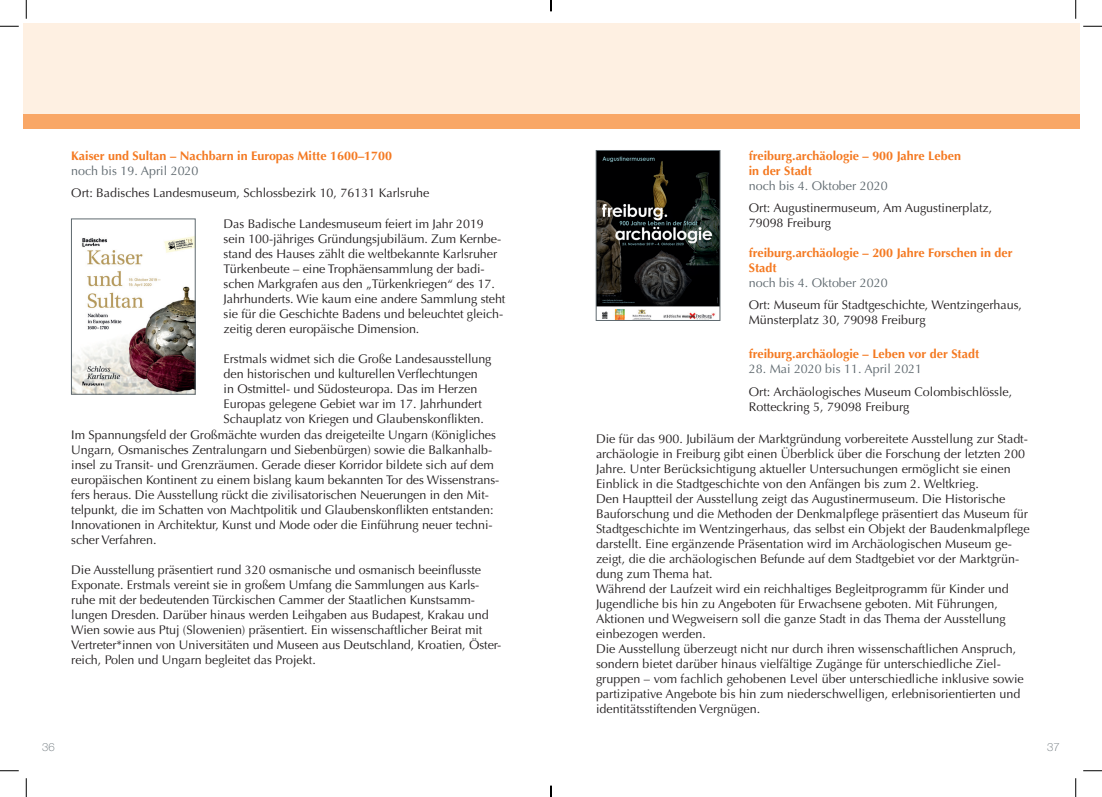
<style>
.page{position:relative;width:1102px;height:797px;background:#fff}
.page>*{position:absolute;margin:0;border:0;box-sizing:border-box;transform-origin:0 0}
.t1{font:12.5px/15px "Optima LT Std";letter-spacing:-.005em;color:#231f20}
.t2{font:700 12.5px/15px "Optima LT Std";color:#f47921}
.t3{font:12.5px "Optima LT Std";color:#5f696f}
.t4{font:100 11.25px "Helvetica Neue LT Std";color:#5f696f}
</style>
<div class="page">
<div style="left:23px;top:23px;width:1056px;height:95px;background:#fef0e2"></div>
<div style="left:23px;top:115px;width:1056px;height:14px;background:#f9a766"></div>
<img style="left:73px;top:236px;width:120px;height:156px">
<div style="left:71px;top:219px;width:124px;height:175px;border:1px solid #5f696f"></div>
<img style="left:598px;top:152px;width:120px;height:166px">
<div style="left:596px;top:150px;width:124px;height:170px;border:1px solid #5f696f"></div>
<svg style="left:0;top:25px;width:19px;height:2px"></svg>
<svg style="left:1083px;top:25px;width:18px;height:2px"></svg>
<svg style="left:0;top:770px;width:19px;height:1px"></svg>
<svg style="left:1083px;top:770px;width:18px;height:1px"></svg>
<svg style="left:25px;top:0;width:2px;height:19px"></svg>
<svg style="left:25px;top:778px;width:2px;height:19px"></svg>
<svg style="left:1075px;top:0;width:1px;height:19px"></svg>
<svg style="left:1075px;top:778px;width:1px;height:19px"></svg>
<svg style="left:550px;top:785px;width:1px;height:12px"></svg>
<p class="t2" style="left:71px;top:148px;width:322px">Kaiser und Sultan – Nachbarn in Europas Mitte 1600–1700</p>
<p class="t3" style="left:71px;top:163px;width:129px">noch bis 19. April 2020</p>
<p class="t1" style="left:71px;top:185px;width:359px">Ort: Badisches Landesmuseum, Schlossbezirk 10, 76131 Karlsruhe</p>
<p class="t1" style="left:224px;top:216px;width:283px">Das Badische Landesmuseum feiert im Jahr 2019 sein 100-jähriges Gründungsjubiläum. Zum Kernbe&shy;stand des Hauses zählt die weltbekannte Karlsruher Türkenbeute – eine Trophäensammlung der badi&shy;schen Markgrafen aus den „Türkenkriegen“ des 17.<br>Jahrhunderts. Wie kaum eine andere Sammlung steht sie für die Geschichte Badens und beleuchtet gleich&shy;zeitig deren europäische Dimension.</p>
<p class="t1" style="left:224px;top:351px;width:269px">Erstmals widmet sich die Große Landesausstellung</p>
<p class="t1" style="left:224px;top:366px;width:256px">den historischen und kulturellen Verflechtungen</p>
<p class="t1" style="left:224px;top:381px;width:255px">in Ostmittel- und Südosteuropa. Das im Herzen</p>
<p class="t1" style="left:224px;top:396px;width:260px">Europas gelegene Gebiet war im 17. Jahrhundert</p>
<p class="t1" style="left:224px;top:411px;width:262px">Schauplatz von Kriegen und Glaubenskonflikten.</p>
<p class="t1" style="left:71px;top:427px;width:426px">Im Spannungsfeld der Großmächte wurden das dreigeteilte Ungarn (Königliches</p>
<p class="t1" style="left:71px;top:442px;width:422px">Ungarn, Osmanisches Zentralungarn und Siebenbürgen) sowie die Balkanhalb-</p>
<p class="t1" style="left:71px;top:457px;width:424px">insel zu Transit- und Grenzräumen. Gerade dieser Korridor bildete sich auf dem</p>
<p class="t1" style="left:71px;top:472px;width:429px">europäischen Kontinent zu einem bislang kaum bekannten Tor des Wissenstrans-</p>
<p class="t1" style="left:71px;top:487px;width:419px">fers heraus. Die Ausstellung rückt die zivilisatorischen Neuerungen in den Mit-</p>
<p class="t1" style="left:71px;top:502px;width:423px">telpunkt, die im Schatten von Machtpolitik und Glaubenskonflikten entstanden:</p>
<p class="t1" style="left:71px;top:517px;width:423px">Innovationen in Architektur, Kunst und Mode oder die Einführung neuer techni-</p>
<p class="t1" style="left:71px;top:532px;width:87px">scher Verfahren.</p>
<p class="t1" style="left:71px;top:562px;width:431px">Die Ausstellung präsentiert rund 320 osmanische und osmanisch beeinflusste Exponate. Erstmals vereint sie in großem Umfang die Sammlungen aus Karls&shy;ruhe mit der bedeutenden Türckischen Cammer der Staatlichen Kunstsamm&shy;lungen Dresden. Darüber hinaus werden Leihgaben aus Budapest, Krakau und Wien sowie aus Ptuj (Slowenien) präsentiert. Ein wissenschaftlicher Beirat mit Vertreter*innen von Universitäten und Museen aus Deutschland, Kroatien, Öster&shy;reich, Polen und Ungarn begleitet das Projekt.</p>
<p class="t2" style="left:748px;top:148px;width:213px">freiburg.archäologie – 900 Jahre Leben in der Stadt</p>
<p class="t3" style="left:748px;top:178px;width:140px">noch bis 4. Oktober 2020</p>
<p class="t1" style="left:748px;top:200px;width:245px">Ort: Augustinermuseum, Am Augustinerplatz,<br>79098 Freiburg</p>
<p class="t2" style="left:748px;top:245px;width:265px">freiburg.archäologie – 200 Jahre Forschen in der<br>Stadt</p>
<p class="t3" style="left:748px;top:275px;width:140px">noch bis 4. Oktober 2020</p>
<p class="t1" style="left:748px;top:298px;width:275px">Ort: Museum für Stadtgeschichte, Wentzingerhaus,<br>Münsterplatz 30, 79098 Freiburg</p>
<p class="t2" style="left:748px;top:346px;width:232px">freiburg.archäologie – Leben vor der Stadt</p>
<p class="t3" style="left:748px;top:361px;width:175px">28. Mai 2020 bis 11. April 2021</p>
<p class="t1" style="left:748px;top:384px;width:265px">Ort: Archäologisches Museum Colombischlössle,<br>Rotteckring 5, 79098 Freiburg</p>
<p class="t1" style="left:596px;top:431px;width:435px">Die für das 900. Jubiläum der Marktgründung vorbereitete Ausstellung zur Stadt&shy;archäologie in Freiburg gibt einen Überblick über die Forschung der letzten 200<br>Jahre. Unter Berücksichtigung aktueller Untersuchungen ermöglicht sie einen Einblick in die Stadtgeschichte von den Anfängen bis zum 2. Weltkrieg.<br>Den Hauptteil der Ausstellung zeigt das Augustinermuseum. Die Historische Bauforschung und die Methoden der Denkmalpflege präsentiert das Museum für Stadtgeschichte im Wentzingerhaus, das selbst ein Objekt der Baudenkmalpflege darstellt. Eine ergänzende Präsentation wird im Archäologischen Museum ge&shy;zeigt, die die archäologischen Befunde auf dem Stadtgebiet vor der Marktgrün&shy;dung zum Thema hat.<br>Während der Laufzeit wird ein reichhaltiges Begleitprogramm für Kinder und Jugendliche bis hin zu Angeboten für Erwachsene geboten. Mit Führungen, Aktionen und Wegweisern soll die ganze Stadt in das Thema der Ausstellung einbezogen werden.<br>Die Ausstellung überzeugt nicht nur durch ihren wissenschaftlichen Anspruch, sondern bietet darüber hinaus vielfältige Zugänge für unterschiedliche Ziel&shy;gruppen – vom fachlich gehobenen Level über unterschiedliche inklusive sowie partizipative Angebote bis hin zum niederschwelligen, erlebnisorientierten und identitätsstiftenden Vergnügen.</p>
<p class="t4" style="left:42px;top:740px;width:14px">36</p>
<p class="t4" style="left:1047px;top:740px;width:14px">37</p>
</div>
